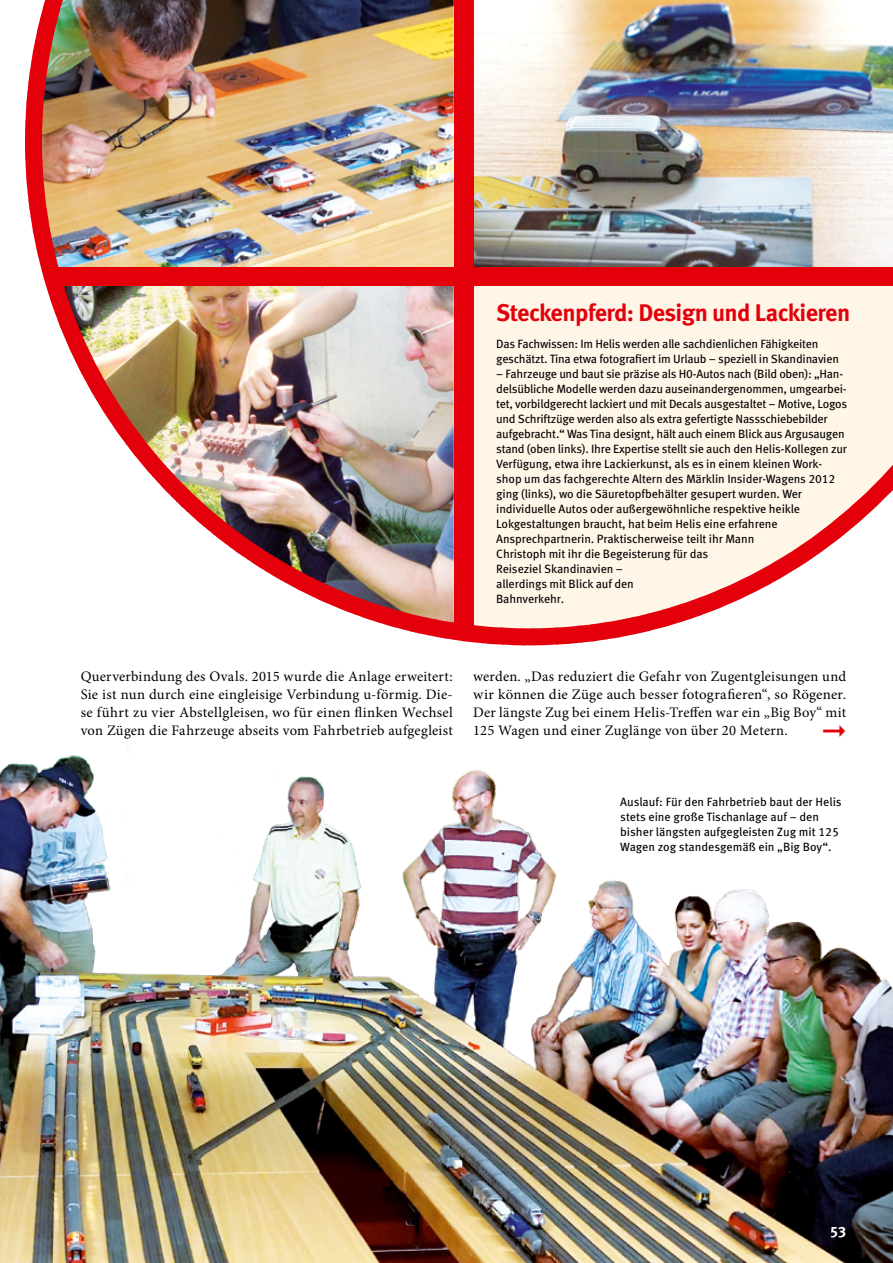
<style>
.page{position:relative;width:893px;height:1263px;background:#fff}
.page>*{position:absolute;margin:0;border:0;box-sizing:border-box;transform-origin:0 0}
.t1{font:700 24px "Meta OT";letter-spacing:-.025em;color:#e3000b}
.t2{font:700 15px "Meta OT";color:#fff}
.t3{font:14.55px/18px "Minion Pro";letter-spacing:.015em;color:#000;text-align:justify}
.t4{font:12px/15px "Meta OT";letter-spacing:-.02em;color:#000}
.t5{font:12px/15px "Meta OT";color:#000}
</style>
<div class="page">
<img style="left:1px;top:748px;width:892px;height:515px">
<img style="left:42px;top:0;width:851px;height:645px">
<div style="left:58px;top:267px;width:835px;height:18px;background:#e3000b"></div>
<div style="left:454px;top:0;width:19px;height:638px;background:#e3000b"></div>
<h1 class="t1" style="left:496px;top:298px;width:356px">Steckenpferd: Design und Lackieren</h1>
<p class="t4" style="left:496px;top:337px;width:344px">Das Fachwissen: Im Helis werden alle sachdienlichen Fähigkeiten geschätzt. Tina etwa fotografiert im Urlaub – speziell in Skandinavien</p>
<p class="t4" style="left:496px;top:367px;width:352px">– Fahrzeuge und baut sie präzise als H0-Autos nach (Bild oben): „Han&shy;delsübliche Modelle werden dazu auseinandergenommen, umgearbei&shy;tet, vorbildgerecht lackiert und mit Decals ausgestaltet – Motive, Logos und Schriftzüge werden also als extra gefertigte Nassschiebebilder aufgebracht.“ Was Tina designt, hält auch einem Blick aus Argusaugen stand (oben links). Ihre Expertise stellt sie auch den Helis-Kollegen zur Verfügung, etwa ihre Lackierkunst, als es in einem kleinen Work&shy;shop um das fachgerechte Altern des Märklin Insider-Wagens 2012 ging (links), wo die Säuretopfbehälter gesupert wurden. Wer individuelle Autos oder außergewöhnliche respektive heikle Lokgestaltungen braucht, hat beim Helis eine erfahrene Ansprechpartnerin. Praktischerweise teilt ihr Mann<br>Christoph mit ihr die Begeisterung für das<br>Reiseziel Skandinavien –<br>allerdings mit Blick auf den<br>Bahnverkehr.</p>
<p class="t3" style="left:81px;top:668px;width:374px">Querverbindung des Ovals. 2015 wurde die Anlage erweitert:<br>Sie ist nun durch eine eingleisige Verbindung u-förmig. Die&shy;se führt zu vier Abstellgleisen, wo für einen flinken Wechsel von Zügen die Fahrzeuge abseits vom Fahrbetrieb aufgegleist</p>
<p class="t3" style="left:473px;top:668px;width:374px">werden. „Das reduziert die Gefahr von Zugentgleisungen und wir können die Züge auch besser fotografieren“, so Rögener.<br>Der längste Zug bei einem Helis-Treffen war ein „Big Boy“ mit 125 Wagen und einer Zuglänge von über 20 Metern.</p>
<p class="t5" style="left:620px;top:795px;width:223px">Auslauf: Für den Fahrbetrieb baut der Helis stets eine große Tischanlage auf – den bisher längsten aufgegleisten Zug mit 125<br>Wagen zog standesgemäß ein „Big Boy“.</p>
<p class="t2" style="left:830px;top:1222px;width:18px">53</p>
</div>
